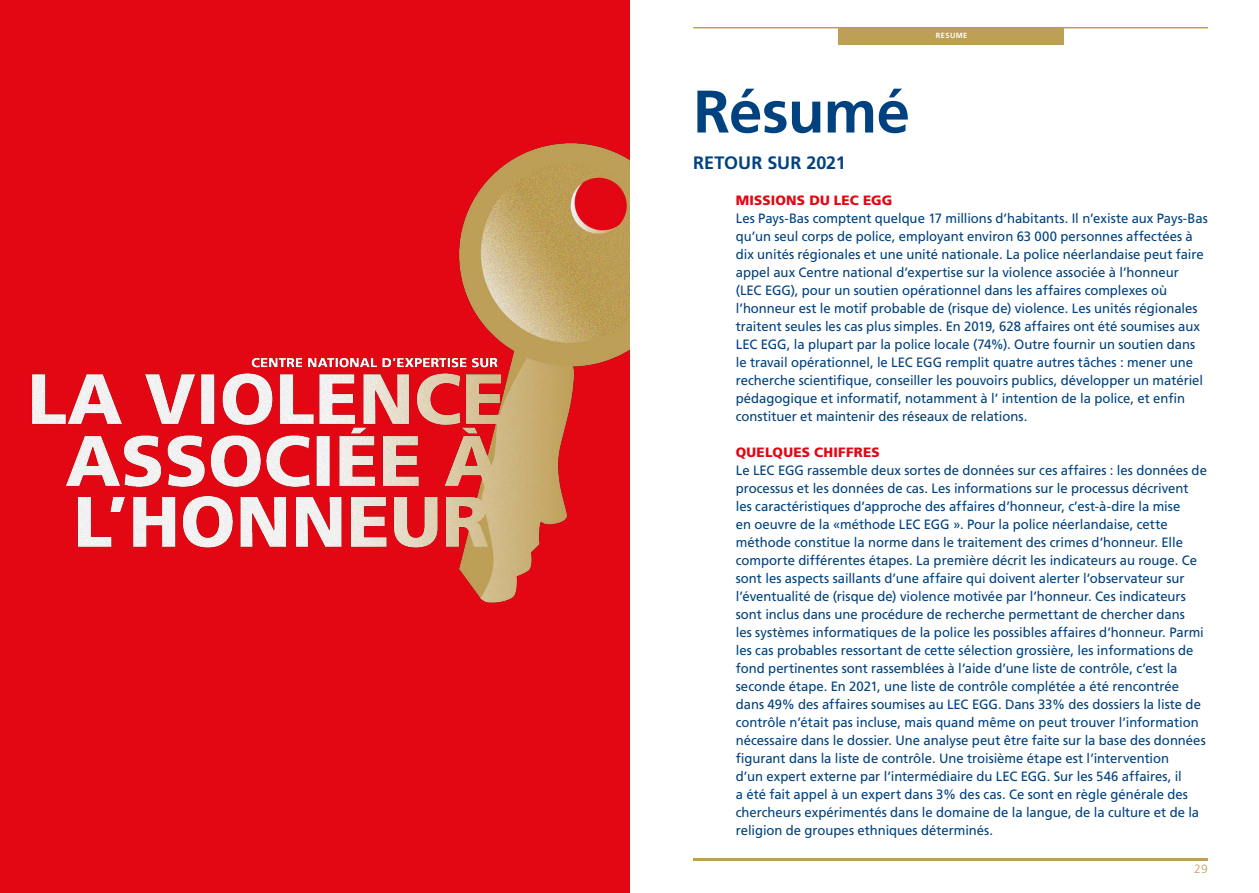
<style>
.page{position:relative;width:1259px;height:893px;background:#fff}
.page>*{position:absolute;margin:0;border:0;box-sizing:border-box;transform-origin:0 0}
.t1{font:700 60px "Frutiger";letter-spacing:-.01em;color:#00427f}
.t2{font:700 18px "Frutiger";color:#00427f}
.t3{font:13.5px/18px "Frutiger";color:#00427f}
.t4{font:900 13.5px "Frutiger";letter-spacing:.015em;color:#e30613}
.t5{font:300 12px "Frutiger";color:#be9f56}
.t6{font:700 7.5px "Frutiger";letter-spacing:.05em;color:#fff}
</style>
<div class="page">
<hr style="left:693px;top:858px;width:515px;height:2px;background:#be9f56">
<img style="left:0;top:0;width:629px;height:893px">
<div style="left:838px;top:27px;width:225px;height:17px;background:#be9f56"></div>
<hr style="left:693px;top:27px;width:515px;height:2px;background:#be9f56">
<p class="t6" style="left:936px;top:31px;width:33px">RESUME</p>
<h1 class="t1" style="left:693px;top:76px;width:218px">Résumé</h1>
<h2 class="t2" style="left:693px;top:152px;width:154px">RETOUR SUR 2021</h2>
<p class="t4" style="left:736px;top:192px;width:158px">MISSIONS DU LEC EGG</p>
<p class="t3" style="left:736px;top:209px;width:474px">Les Pays-Bas comptent quelque 17 millions d’habitants. Il n’existe aux Pays-Bas qu’un seul corps de police, employant environ 63 000 personnes affectées à dix unités régionales et une unité nationale. La police néerlandaise peut faire appel aux Centre national d’expertise sur la violence associée à l’honneur (LEC EGG), pour un soutien opérationnel dans les affaires complexes où l’honneur est le motif probable de (risque de) violence. Les unités régionales traitent seules les cas plus simples. En 2019, 628 affaires ont été soumises aux LEC EGG, la plupart par la police locale (74%). Outre fournir un soutien dans le travail opérationnel, le LEC EGG remplit quatre autres tâches : mener une recherche scientifique, conseiller les pouvoirs publics, développer un matériel pédagogique et informatif, notamment à l’ intention de la police, et enfin constituer et maintenir des réseaux de relations.</p>
<p class="t4" style="left:736px;top:444px;width:145px">QUELQUES CHIFFRES</p>
<p class="t3" style="left:736px;top:461px;width:472px">Le LEC EGG rassemble deux sortes de données sur ces affaires : les données de processus et les données de cas. Les informations sur le processus décrivent les caractéristiques d’approche des affaires d’honneur, c’est-à-dire la mise<br>en oeuvre de la «méthode LEC EGG ». Pour la police néerlandaise, cette méthode constitue la norme dans le traitement des crimes d’honneur. Elle comporte différentes étapes. La première décrit les indicateurs au rouge. Ce sont les aspects saillants d’une affaire qui doivent alerter l’observateur sur l’éventualité de (risque de) violence motivée par l’honneur. Ces indicateurs sont inclus dans une procédure de recherche permettant de chercher dans<br>les systèmes informatiques de la police les possibles affaires d’honneur. Parmi les cas probables ressortant de cette sélection grossière, les informations de fond pertinentes sont rassemblées à l’aide d’une liste de contrôle, c’est la seconde étape. En 2021, une liste de contrôle complétée a été rencontrée dans 49% des affaires soumises au LEC EGG. Dans 33% des dossiers la liste de contrôle n’était pas incluse, mais quand même on peut trouver l’information nécessaire dans le dossier. Une analyse peut être faite sur la base des données figurant dans la liste de contrôle. Une troisième étape est l’intervention<br>d’un expert externe par l’intermédiaire du LEC EGG. Sur les 546 affaires, il<br>a été fait appel à un expert dans 3% des cas. Ce sont en règle générale des chercheurs expérimentés dans le domaine de la langue, de la culture et de la religion de groupes ethniques déterminés.</p>
<p class="t5" style="left:1194px;top:862px;width:15px">29</p>
</div>
